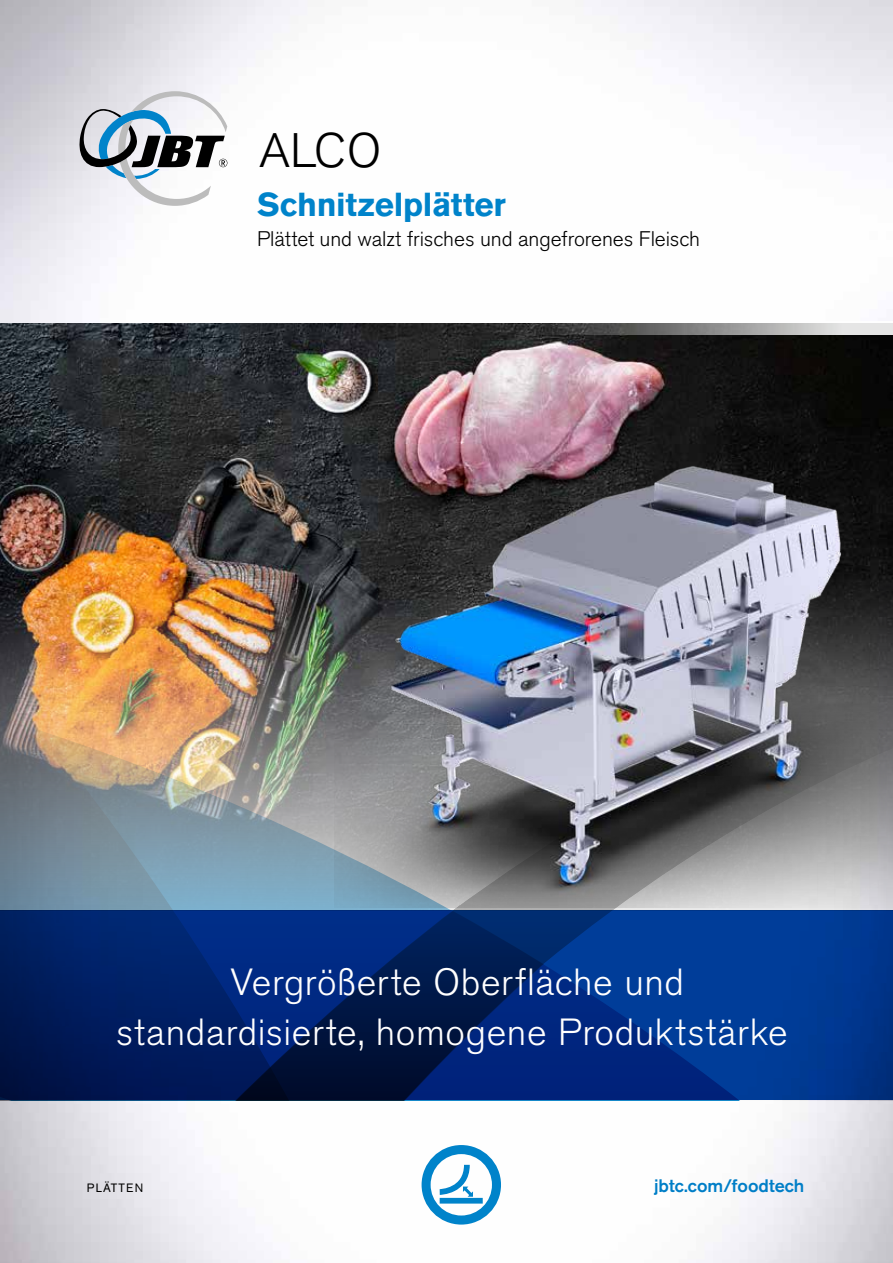
<style>
.page{position:relative;width:893px;height:1263px;background:#fff}
.page>*{position:absolute;margin:0;border:0;box-sizing:border-box;transform-origin:0 0}
.t1{font:300 48px "Akzidenz Grotesk Pro";color:#000}
.t2{font:300 37.5px/49.5px "Akzidenz Grotesk Pro";letter-spacing:.015em;color:#fff;text-align:center}
.t3{font:700 33px "Akzidenz Grotesk Pro";letter-spacing:-.01em;color:#0083ca}
.t4{font:300 21px "Akzidenz Grotesk Pro";letter-spacing:-.005em;color:#000}
.t5{font:500 18px "Akzidenz Grotesk Pro";color:#007ec7}
.t6{font:12px "Akzidenz Grotesk Pro";letter-spacing:.09em;color:#000}
</style>
<div class="page">
<img style="left:0;top:0;width:893px;height:1263px">
<img style="left:0;top:323px;width:893px;height:276px">
<img style="left:0;top:599px;width:335px;height:35px">
<img style="left:0;top:634px;width:893px;height:276px">
<svg style="left:0;top:910px;width:893px;height:190px"></svg>
<svg style="left:80px;top:91px;width:147px;height:115px"></svg>
<svg style="left:1px;top:322px;width:892px;height:13px"></svg>
<img style="left:335px;top:431px;width:558px;height:476px">
<svg style="left:422px;top:1145px;width:79px;height:79px"></svg>
<p class="t1" style="left:259px;top:119px;width:124px">ALCO</p>
<p class="t3" style="left:257px;top:183px;width:250px">Schnitzelplätter</p>
<p class="t4" style="left:257px;top:225px;width:445px">Plättet und walzt frisches und angefrorenes Fleisch</p>
<p class="t2" style="left:116px;top:957px;width:673px">Vergrößerte Oberfläche und standardisierte, homogene Produktstärke</p>
<p class="t6" style="left:87px;top:1180px;width:58px">PLÄTTEN</p>
<p class="t5" style="left:654px;top:1174px;width:152px">jbtc.com/foodtech</p>
</div>
